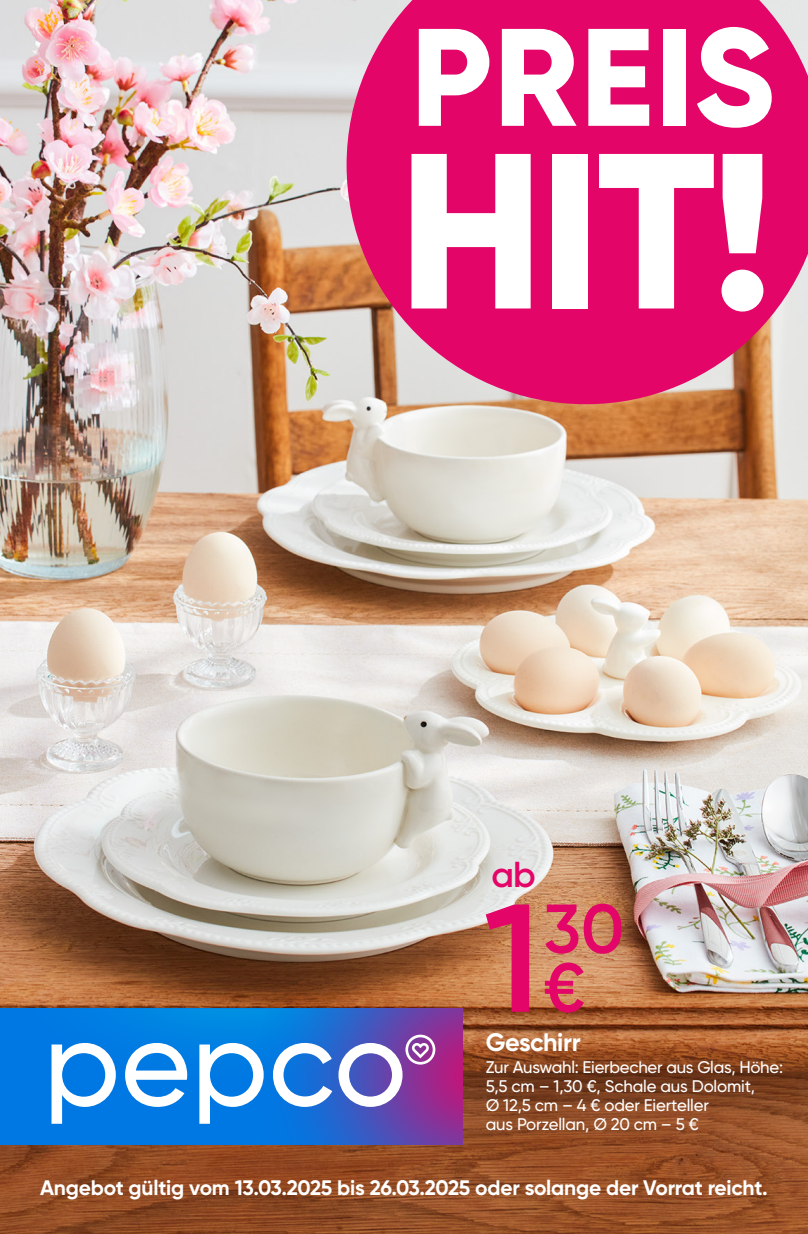
<style>
.page{position:relative;width:808px;height:1234px;background:#fff}
.page>*{position:absolute;margin:0;border:0;box-sizing:border-box;transform-origin:0 0}
.t1{font:800 220.65px "Gilroy";color:#fff}
.t2{font:800 138.3px "Gilroy";letter-spacing:.01em;color:#fff}
.t3{font:600 69px/58.8px "Gilroy";color:#e30567;text-align:center}
.t4{font:600 36px "Gilroy";color:#e30567}
.t5{font:700 25.2px "Gilroy";letter-spacing:-.015em;color:#fff}
.t6{font:700 21px "Gilroy";letter-spacing:-.01em;color:#fff}
.t7{font:500 16.8px/18.9px "Gilroy";letter-spacing:-.01em;color:#fff}
.s1{font-size:153px}
</style>
<div class="page">
<img style="left:0;top:0;width:808px;height:1233px">
<div style="left:0;top:1008px;width:52px;height:121px;background:#0078e3"></div>
<svg style="left:52px;top:1008px;width:411px;height:136px"></svg>
<svg style="left:347px;top:0;width:461px;height:404px;background:#e11f71"></svg>
<div style="left:474px;top:1019px;width:320px;height:124px;background:#9b664e;opacity:.3"></div>
<h2 class="t2" style="left:410px;top:-10px;width:365px">PREIS</h2>
<h1 class="t1" style="left:398px;top:92px;width:377px">HIT!</h1>
<h3 class="t4" style="left:492px;top:852px;width:46px">ab</h3>
<h3 class="t3" style="left:484px;top:898px;width:142px"><span class="s1">1</span>30 €</h3>
<h3 class="t5" style="left:486px;top:1026px;width:96px">Geschirr</h3>
<p class="t7" style="left:486px;top:1057px;width:299px">Zur Auswahl: Eierbecher aus Glas, Höhe:<br>5,5 cm – 1,30 €, Schale aus Dolomit,<br>Ø 12,5 cm – 4 € oder Eierteller<br>aus Porzellan, Ø 20 cm – 5 €</p>
<p class="t6" style="left:40px;top:1173px;width:729px">Angebot gültig vom 13.03.2025 bis 26.03.2025 oder solange der Vorrat reicht.</p>
</div>
